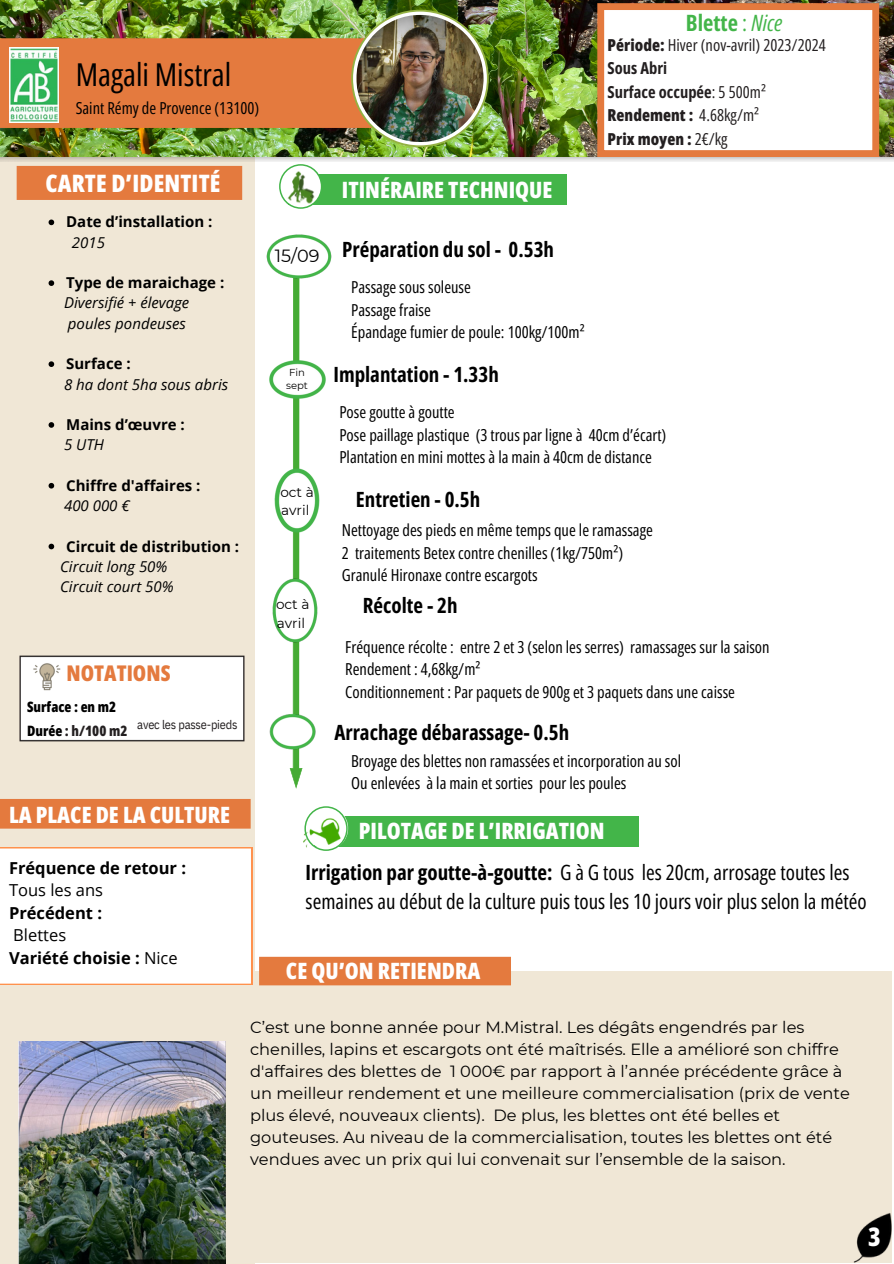
<style>
.page{position:relative;width:894px;height:1264px;background:#fff}
.page>*{position:absolute;margin:0;border:0;box-sizing:border-box;transform-origin:0 0}
.t1{font:31.5px "Open Sans Condensed";color:#000}
.t2{font:800 25.5px "Open Sans Condensed";color:#fff}
.t3{font:800 24px "Open Sans Condensed";letter-spacing:.01em;color:#fff}
.t4{font:800 22.5px "Open Sans Condensed";letter-spacing:.005em;color:#fff}
.t5{font:700 22.5px "Open Sans Condensed";color:#43b549}
.t6{font:800 21.6px "Open Sans Condensed";color:#e47a3e}
.t7{font:21px/29.2px "Open Sans Condensed";color:#000}
.t8{font:700 21px "Open Sans Condensed";color:#000}
.t9{font:17.7px "Montserrat";color:#000}
.t10{font:16.5px/22.5px "Open Sans Condensed";color:#000}
.t11{font:16.5px/23.7px "Open Sans Condensed";color:#231f20}
.t12{font:700 16.5px/22.5px "Open Sans";color:#000}
.t13{font:16.2px/22px "Montserrat";color:#000}
.t14{font:700 15px "Open Sans";color:#000}
.t15{font:italic 15px "Open Sans";color:#000}
.t16{font:800 14.25px "Open Sans Condensed";color:#231f20}
.t17{font:800 14.25px "Open Sans Condensed";color:#000}
.t18{font:13.65px/18.6px "Montserrat";color:#000}
.t19{font:12.45px "IBM Plex Sans Cond";letter-spacing:-.02em;color:#231f20}
.t20{font:10.05px/13.6px "Montserrat";color:#000}
.s1{color:#000}
.s2{font-weight:400}
.s3{font-weight:400;font-style:italic}
.s4{font-weight:800}
.s5{font-weight:700}
</style>
<div class="page">
<div style="left:0;top:145px;width:255px;height:1117px;background:#f0e7d6"></div>
<svg style="left:289px;top:286px;width:13px;height:502px"></svg>
<div style="left:255px;top:971px;width:636px;height:291px;background:#f0e7d6"></div>
<div style="left:17px;top:166px;width:225px;height:34px;background:#e47a3e"></div>
<img style="left:0;top:0;width:893px;height:157px">
<div style="left:0;top:38px;width:372px;height:90px;background:#e47a3e"></div>
<img style="left:19px;top:655px;width:226px;height:87px">
<div style="left:259px;top:956px;width:252px;height:29px;background:#e47a3e"></div>
<svg style="left:597px;top:3px;width:281px;height:154px"></svg>
<img style="left:846px;top:1210px;width:46px;height:53px">
<div style="left:0;top:799px;width:250px;height:29px;background:#e47a3e"></div>
<div style="left:288px;top:175px;width:278px;height:29px;background:#43b549"></div>
<img style="left:269px;top:351px;width:57px;height:56px">
<img style="left:269px;top:706px;width:47px;height:50px">
<svg style="left:279px;top:164px;width:43px;height:45px"></svg>
<img style="left:9px;top:47px;width:50px;height:76px">
<img style="left:272px;top:571px;width:46px;height:79px">
<img style="left:274px;top:458px;width:46px;height:84px">
<img style="left:266px;top:234px;width:66px;height:52px">
<div style="left:315px;top:816px;width:323px;height:30px;background:#43b549"></div>
<img style="left:303px;top:840px;width:29px;height:11px">
<svg style="left:304px;top:806px;width:43px;height:44px"></svg>
<svg style="left:351px;top:10px;width:137px;height:137px"></svg>
<svg style="left:353px;top:12px;width:134px;height:133px"></svg>
<img style="left:356px;top:15px;width:127px;height:127px;border-radius:50%">
<img style="left:18px;top:1041px;width:207px;height:222px">
<div style="left:0;top:847px;width:252px;height:137px;background:#fff"></div>
<svg style="left:49px;top:219px;width:5px;height:6px"></svg>
<svg style="left:49px;top:280px;width:5px;height:6px"></svg>
<svg style="left:49px;top:361px;width:5px;height:6px"></svg>
<svg style="left:49px;top:422px;width:5px;height:6px"></svg>
<svg style="left:49px;top:483px;width:5px;height:5px"></svg>
<svg style="left:49px;top:543px;width:5px;height:6px"></svg>
<h2 class="t1" style="left:76px;top:52px;width:157px">Magali Mistral</h2>
<h2 class="t10" style="left:76px;top:96px;width:185px">Saint Rémy de Provence (13100)</h2>
<p class="t3" style="left:45px;top:167px;width:176px">CARTE D’IDENTITÉ</p>
<p class="t14" style="left:66px;top:211px;width:148px">Date d’installation :</p>
<p class="t15" style="left:72px;top:232px;width:35px">2015</p>
<h1 class="t14" style="left:66px;top:272px;width:160px">Type de maraichage :</h1>
<p class="t15" style="left:64px;top:292px;width:127px">Diversifié + élevage</p>
<p class="t15" style="left:68px;top:313px;width:119px">poules pondeuses</p>
<p class="t14" style="left:66px;top:353px;width:66px">Surface :</p>
<p class="t15" style="left:64px;top:373px;width:166px">8 ha dont 5ha sous abris</p>
<p class="t14" style="left:66px;top:414px;width:120px">Mains d’œuvre :</p>
<p class="t15" style="left:64px;top:434px;width:41px">5 UTH</p>
<p class="t14" style="left:66px;top:475px;width:136px">Chiffre d'affaires :</p>
<p class="t15" style="left:64px;top:495px;width:67px">400 000 €</p>
<h6 class="t14" style="left:66px;top:535px;width:174px">Circuit de distribution :</h6>
<p class="t15" style="left:60px;top:556px;width:109px">Circuit long 50%</p>
<p class="t15" style="left:60px;top:576px;width:115px">Circuit court 50%</p>
<p class="t6" style="left:66px;top:658px;width:105px">NOTATIONS</p>
<p class="t17" style="left:27px;top:696px;width:91px">Surface : en m2</p>
<p class="t16" style="left:27px;top:721px;width:102px"><span class="s1">Durée</span> : h/100 m2</p>
<h5 class="t19" style="left:137px;top:716px;width:102px">avec les passe-pieds</h5>
<h1 class="t4" style="left:9px;top:799px;width:222px">LA PLACE DE LA CULTURE</h1>
<p class="t12" style="left:9px;top:856px;width:178px">Fréquence de retour :<br><span class="s2">Tous les ans<br></span>Précédent :<br><span class="s2">Blettes<br></span>Variété choisie : <span class="s2">Nice</span></p>
<h5 class="t5" style="left:685px;top:7px;width:98px">Blette <span class="s2">:</span> <span class="s3">Nice</span></h5>
<h1 class="t4" style="left:342px;top:173px;width:212px">ITINÉRAIRE TECHNIQUE</h1>
<p class="t11" style="left:607px;top:32px;width:220px"><span class="s4">Période:</span> Hiver (nov-avril) 2023/2024<br><span class="s5">Sous Abri<br>Surface occupée</span>: 5 500m²<br><span class="s4">Rendement :</span> 4.68kg/m²<br><span class="s4">Prix moyen :</span> 2€/kg</p>
<h3 class="t9" style="left:274px;top:245px;width:46px">15/09</h3>
<p class="t8" style="left:342px;top:235px;width:213px">Préparation du sol - 0.53h</p>
<h5 class="t10" style="left:351px;top:275px;width:235px">Passage sous soleuse<br>Passage fraise<br>Épandage fumier de poule: 100kg/100m²</h5>
<p class="t20" style="left:286px;top:365px;width:23px">Fin sept</p>
<p class="t8" style="left:333px;top:360px;width:167px">Implantation - 1.33h</p>
<p class="t10" style="left:339px;top:400px;width:328px">Pose goutte à goutte<br>Pose paillage plastique (3 trous par ligne à 40cm d’écart)<br>Plantation en mini mottes à la main à 40cm de distance</p>
<p class="t18" style="left:280px;top:482px;width:35px">oct à avril</p>
<p class="t8" style="left:356px;top:485px;width:126px">Entretien - 0.5h</p>
<h3 class="t10" style="left:342px;top:518px;width:312px">Nettoyage des pieds en même temps que le ramassage<br>2 traitements Betex contre chenilles (1kg/750m²)<br>Granulé Hironaxe contre escargots</h3>
<p class="t18" style="left:276px;top:595px;width:35px">oct à avril</p>
<h5 class="t8" style="left:363px;top:590px;width:96px">Récolte - 2h</h5>
<h5 class="t10" style="left:345px;top:635px;width:426px">Fréquence récolte : entre 2 et 3 (selon les serres) ramassages sur la saison<br>Rendement : 4,68kg/m²<br>Conditionnement : Par paquets de 900g et 3 paquets dans une caisse</h5>
<h3 class="t8" style="left:334px;top:717px;width:236px">Arrachage débarassage- 0.5h</h3>
<h3 class="t10" style="left:351px;top:749px;width:331px">Broyage des blettes non ramassées et incorporation au sol<br>Ou enlevées à la main et sorties pour les poules</h3>
<p class="t4" style="left:359px;top:815px;width:247px">PILOTAGE DE L’IRRIGATION</p>
<h5 class="t7" style="left:305px;top:857px;width:562px"><span class="s5">Irrigation par goutte-à-goutte:</span> G à G tous les 20cm, arrosage toutes les semaines au début de la culture puis tous les 10 jours voir plus selon la météo</h5>
<p class="t4" style="left:286px;top:955px;width:196px">CE QU’ON RETIENDRA</p>
<h3 class="t13" style="left:250px;top:1016px;width:601px">C’est une bonne année pour M.Mistral. Les dégâts engendrés par les chenilles, lapins et escargots ont été maîtrisés. Elle a amélioré son chiffre d'affaires des blettes de 1 000€ par rapport à l’année précédente grâce à un meilleur rendement et une meilleure commercialisation (prix de vente plus élevé, nouveaux clients). De plus, les blettes ont été belles et gouteuses. Au niveau de la commercialisation, toutes les blettes ont été vendues avec un prix qui lui convenait sur l’ensemble de la saison.</h3>
<p class="t2" style="left:867px;top:1218px;width:14px">3</p>
</div>
